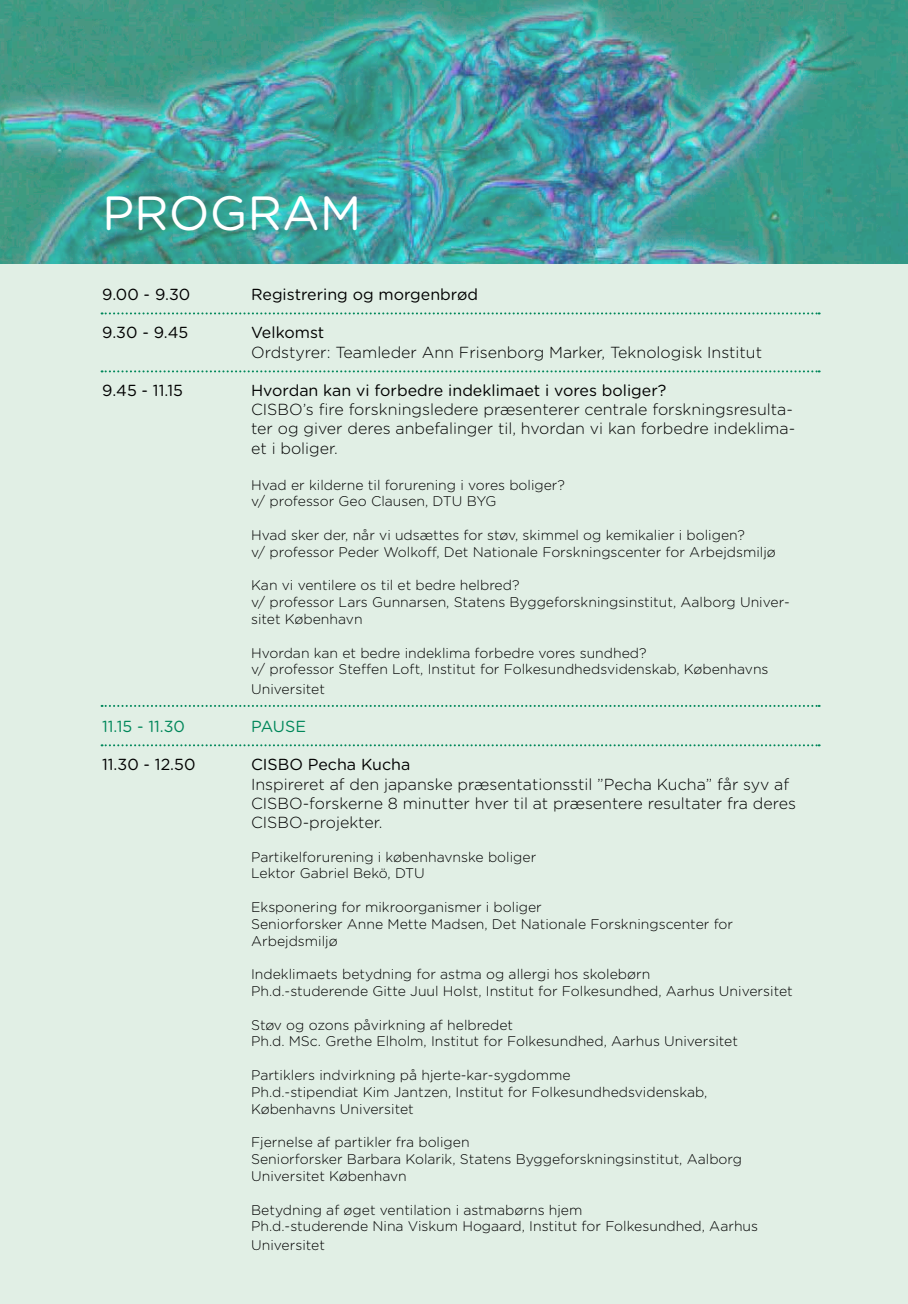
<style>
.page{position:relative;width:908px;height:1304px;background:#fff}
.page>*{position:absolute;margin:0;border:0;box-sizing:border-box;transform-origin:0 0}
.t1{font:48px "Gotham Rounded";color:#fff}
.t2{font:300 16px/19.2px "Gotham Rounded";color:#000}
.t3{font:16px "Gotham Rounded";color:#000}
.t4{font:16px "Gotham Rounded";color:#00875a}
.t5{font:300 14px/16.8px "Gotham Rounded";color:#000}
</style>
<div class="page">
<div style="left:0;top:264px;width:907px;height:1040px;background:#e1efe5"></div>
<svg style="left:101px;top:312px;width:718px;height:2px"></svg>
<svg style="left:101px;top:370px;width:718px;height:2px"></svg>
<svg style="left:101px;top:744px;width:718px;height:2px"></svg>
<svg style="left:101px;top:705px;width:718px;height:2px"></svg>
<img style="left:0;top:0;width:907px;height:264px">
<h1 class="t1" style="left:102px;top:180px;width:261px">PROGRAM</h1>
<p class="t3" style="left:102px;top:283px;width:90px">9.00 - 9.30</p>
<p class="t3" style="left:102px;top:322px;width:88px">9.30 - 9.45</p>
<p class="t3" style="left:102px;top:379px;width:82px">9.45 - 11.15</p>
<p class="t4" style="left:102px;top:715px;width:84px">11.15 - 11.30</p>
<p class="t3" style="left:102px;top:754px;width:95px">11.30 - 12.50</p>
<p class="t3" style="left:251px;top:283px;width:228px">Registrering og morgenbrød</p>
<p class="t3" style="left:251px;top:322px;width:75px">Velkomst</p>
<p class="t2" style="left:251px;top:342px;width:512px">Ordstyrer: Teamleder Ann Frisenborg Marker, Teknologisk Institut</p>
<p class="t3" style="left:251px;top:379px;width:416px">Hvordan kan vi forbedre indeklimaet i vores boliger?</p>
<p class="t2" style="left:251px;top:399px;width:545px">CISBO’s fire forskningsledere præsenterer centrale forskningsresulta&shy;ter og giver deres anbefalinger til, hvordan vi kan forbedre indeklima&shy;et i boliger.</p>
<p class="t5" style="left:251px;top:476px;width:315px">Hvad er kilderne til forurening i vores boliger? v/ professor Geo Clausen, DTU BYG</p>
<p class="t5" style="left:251px;top:526px;width:526px">Hvad sker der, når vi udsættes for støv, skimmel og kemikalier i boligen?<br>v/ professor Peder Wolkoff, Det Nationale Forskningscenter for Arbejdsmiljø</p>
<p class="t5" style="left:251px;top:576px;width:540px">Kan vi ventilere os til et bedre helbred?<br>v/ professor Lars Gunnarsen, Statens Byggeforskningsinstitut, Aalborg Univer&shy;sitet København</p>
<p class="t5" style="left:251px;top:644px;width:518px">Hvordan kan et bedre indeklima forbedre vores sundhed?<br>v/ professor Steffen Loft, Institut for Folkesundhedsvidenskab, Københavns</p>
<p class="t5" style="left:251px;top:680px;width:75px">Universitet</p>
<p class="t4" style="left:251px;top:715px;width:56px">PAUSE</p>
<p class="t3" style="left:251px;top:754px;width:161px">CISBO Pecha Kucha</p>
<p class="t2" style="left:251px;top:774px;width:546px">Inspireret af den japanske præsentationsstil ”Pecha Kucha” får syv af<br>CISBO-forskerne 8 minutter hver til at præsentere resultater fra deres<br>CISBO-projekter.</p>
<p class="t5" style="left:251px;top:848px;width:286px">Partikelforurening i københavnske boliger<br>Lektor Gabriel Bekö, DTU</p>
<p class="t5" style="left:251px;top:898px;width:483px">Eksponering for mikroorganismer i boliger<br>Seniorforsker Anne Mette Madsen, Det Nationale Forskningscenter for<br>Arbejdsmiljø</p>
<p class="t5" style="left:251px;top:965px;width:543px">Indeklimaets betydning for astma og allergi hos skolebørn<br>Ph.d.-studerende Gitte Juul Holst, Institut for Folkesundhed, Aarhus Universitet</p>
<p class="t5" style="left:251px;top:1016px;width:488px">Støv og ozons påvirkning af helbredet<br>Ph.d. MSc. Grethe Elholm, Institut for Folkesundhed, Aarhus Universitet</p>
<p class="t5" style="left:251px;top:1066px;width:457px">Partiklers indvirkning på hjerte-kar-sygdomme<br>Ph.d.-stipendiat Kim Jantzen, Institut for Folkesundhedsvidenskab,<br>Københavns Universitet</p>
<p class="t5" style="left:251px;top:1133px;width:492px">Fjernelse af partikler fra boligen<br>Seniorforsker Barbara Kolarik, Statens Byggeforskningsinstitut, Aalborg<br>Universitet København</p>
<p class="t5" style="left:251px;top:1200px;width:508px">Betydning af øget ventilation i astmabørns hjem<br>Ph.d.-studerende Nina Viskum Hogaard, Institut for Folkesundhed, Aarhus</p>
<p class="t5" style="left:251px;top:1236px;width:75px">Universitet</p>
</div>
